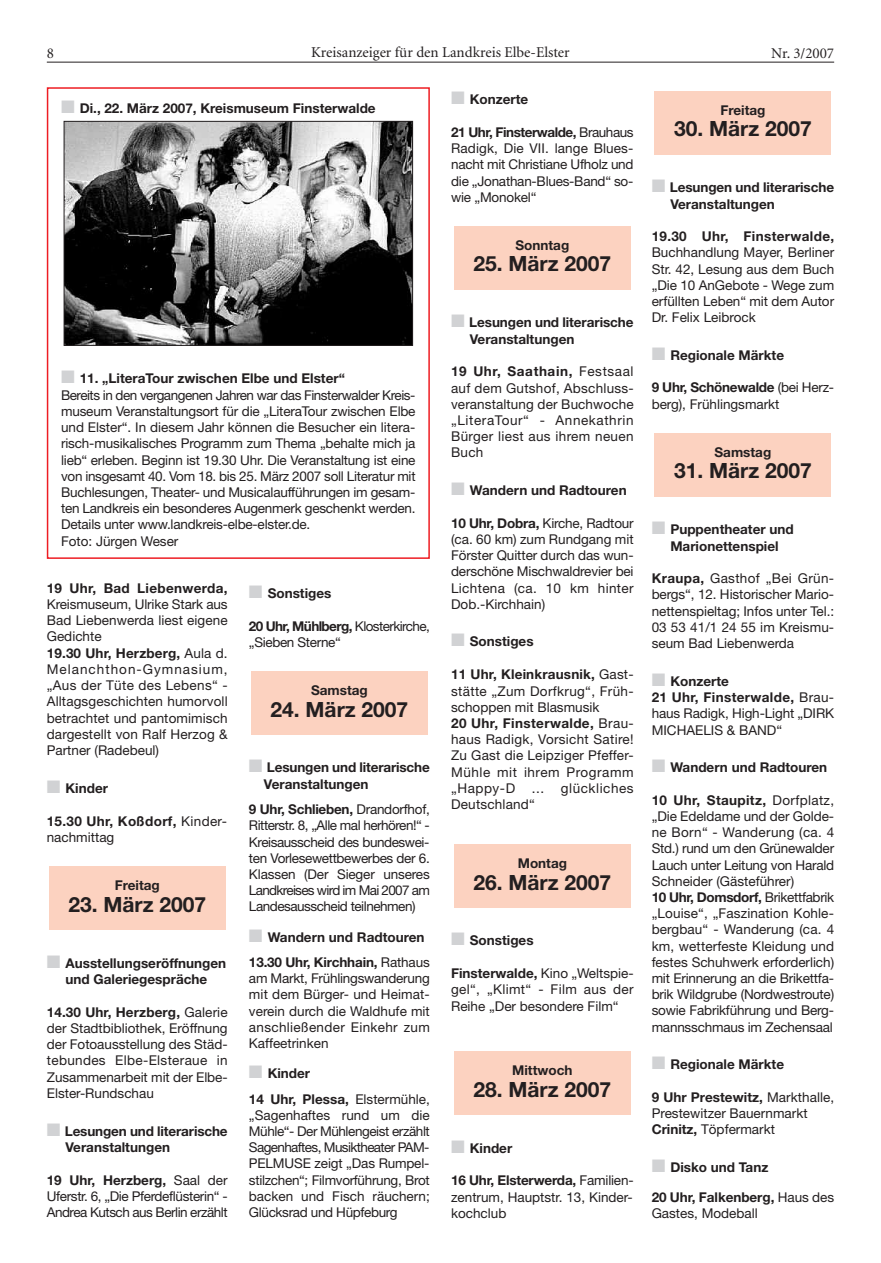
<style>
.page{position:relative;width:881px;height:1263px;background:#fff}
.page>*{position:absolute;margin:0;border:0;box-sizing:border-box;transform-origin:0 0}
.t1{font:700 21px "Helvetica Neue LT";color:#231f20}
.t2{font:15px "Minion";color:#231f20}
.t3{font:13.5px/16.2px "Helvetica Neue LT";letter-spacing:-.005em;color:#231f20;text-align:justify}
.t4{font:700 13.5px/16.6px "Helvetica Neue LT";color:#231f20}
.t5{font:13.5px/16.2px "Helvetica Neue LT";letter-spacing:.025em;color:#231f20}
.t6{font:700 13.5px/16.2px "Helvetica Neue LT";letter-spacing:.025em;color:#231f20}
.t7{font:13.5px/16.2px "Helvetica Neue LT";letter-spacing:-.025em;color:#231f20}
.s1{color:#d1d2d4}
.s2{font-weight:700}
.s3{font-weight:400}
</style>
<div class="page">
<div style="left:654px;top:433px;width:176px;height:64px;background:#fcd2c0"></div>
<div style="left:654px;top:91px;width:176px;height:64px;background:#fcd2c0"></div>
<div style="left:454px;top:1051px;width:176px;height:64px;background:#fcd2c0"></div>
<div style="left:454px;top:844px;width:176px;height:64px;background:#fcd2c0"></div>
<div style="left:454px;top:226px;width:176px;height:64px;background:#fcd2c0"></div>
<hr style="left:47px;top:62px;width:786px;height:1px;background:#231f20">
<div style="left:47px;top:87px;width:382px;height:472px;border:2px solid #ee1d23"></div>
<img style="left:66px;top:123px;width:344px;height:221px">
<div style="left:64px;top:121px;width:348px;height:225px;border:1px solid #231f20"></div>
<div style="left:251px;top:671px;width:176px;height:64px;background:#fcd2c0"></div>
<div style="left:49px;top:866px;width:176px;height:64px;background:#fcd2c0"></div>
<p class="t2" style="left:47px;top:47px;width:9px">8</p>
<p class="t2" style="left:311px;top:47px;width:260px">Kreisanzeiger für den Landkreis Elbe-Elster</p>
<p class="t2" style="left:770px;top:47px;width:65px">Nr. 3/2007</p>
<p class="t4" style="left:61px;top:101px;width:316px"><span class="s1">■</span> Di., 22. März 2007, Kreismuseum Finsterwalde</p>
<p class="t4" style="left:451px;top:92px;width:79px"><span class="s1">■</span> Konzerte</p>
<p class="t3" style="left:451px;top:125px;width:184px"><span class="s2">21 Uhr, Finsterwalde,</span> Brauhaus Radigk, Die VII. lange Blues&shy;nacht mit Christiane Ufholz und die „Jonathan-Blues-Band“ so&shy;wie „Monokel“</p>
<p class="t4" style="left:720px;top:103px;width:46px">Freitag</p>
<h1 class="t1" style="left:673px;top:121px;width:139px">30. März 2007</h1>
<p class="t4" style="left:670px;top:180px;width:165px;text-indent:-19px"><span class="s1">■</span> Lesungen und literarische<br>Veranstaltungen</p>
<p class="t6" style="left:651px;top:229px;width:184px">19.30 Uhr, Finsterwalde,</p>
<p class="t3" style="left:651px;top:246px;width:184px">Buchhandlung Mayer, Berliner Str. 42, Lesung aus dem Buch „Die 10 AnGebote - Wege zum erfüllten Leben“ mit dem Autor Dr. Felix Leibrock</p>
<p class="t4" style="left:651px;top:348px;width:134px"><span class="s1">■</span> Regionale Märkte</p>
<p class="t3" style="left:651px;top:381px;width:184px"><span class="s2">9 Uhr, Schönewalde</span> (bei Herz&shy;berg), Frühlingsmarkt</p>
<p class="t4" style="left:515px;top:238px;width:55px">Sonntag</p>
<h1 class="t1" style="left:473px;top:256px;width:139px">25. März 2007</h1>
<p class="t4" style="left:469px;top:315px;width:165px;text-indent:-19px"><span class="s1">■</span> Lesungen und literarische<br>Veranstaltungen</p>
<p class="t3" style="left:451px;top:365px;width:184px"><span class="s2">19 Uhr, Saathain,</span> Festsaal auf dem Gutshof, Abschluss&shy;veranstaltung der Buchwoche „LiteraTour“ - Annekathrin Bürger liest aus ihrem neuen Buch</p>
<p class="t4" style="left:451px;top:483px;width:177px"><span class="s1">■</span> Wandern und Radtouren</p>
<p class="t3" style="left:451px;top:516px;width:184px"><span class="s2">10 Uhr, Dobra,</span> Kirche, Radtour (ca. 60 km) zum Rundgang mit Förster Quitter durch das wun&shy;derschöne Mischwaldrevier bei Lichtena (ca. 10 km hinter Dob.-Kirchhain)</p>
<p class="t4" style="left:451px;top:634px;width:84px"><span class="s1">■</span> Sonstiges</p>
<p class="t5" style="left:451px;top:668px;width:184px"><span class="s2">11 Uhr, Kleinkrausnik,</span> Gast&shy;stätte „Zum Dorfkrug“, Früh&shy;schoppen mit Blasmusik<br><span class="s2">20 Uhr, Finsterwalde,</span> Brau&shy;haus Radigk, Vorsicht Satire!<br>Zu Gast die Leipziger Pfeffer-<br>Mühle mit ihrem Programm „Happy-D ... glückliches<br>Deutschland“</p>
<p class="t3" style="left:61px;top:372px;width:356px;text-align:left"><span class="s1">■</span> <span class="s2">11. „LiteraTour zwischen Elbe und Elster“<br></span>Bereits in den vergangenen Jahren war das Finsterwalder Kreis&shy;museum Veranstaltungsort für die „LiteraTour zwischen Elbe und Elster“. In diesem Jahr können die Besucher ein litera&shy;risch-musikalisches Programm zum Thema „behalte mich ja lieb“ erleben. Beginn ist 19.30 Uhr. Die Veranstaltung ist eine von insgesamt 40. Vom 18. bis 25. März 2007 soll Literatur mit Buchlesungen, Theater- und Musicalaufführungen im gesam&shy;ten Landkreis ein besonderes Augenmerk geschenkt werden.<br>Details unter www.landkreis-elbe-elster.de.<br>Foto: Jürgen Weser</p>
<p class="t6" style="left:47px;top:581px;width:182px">19 Uhr, Bad Liebenwerda,</p>
<p class="t3" style="left:47px;top:597px;width:182px;text-align:left">Kreismuseum, Ulrike Stark aus<br>Bad Liebenwerda liest eigene<br>Gedichte<br><span class="s2">19.30 Uhr, Herzberg,</span> Aula d.<br>Melanchthon-Gymnasium, „Aus der Tüte des Lebens“ -<br>Alltagsgeschichten humorvoll betrachtet und pantomimisch dargestellt von Ralf Herzog &amp;<br>Partner (Radebeul)</p>
<p class="t4" style="left:47px;top:781px;width:63px"><span class="s1">■</span> Kinder</p>
<p class="t6" style="left:47px;top:814px;width:181px">15.30 Uhr, Koßdorf, <span class="s3">Kinder&shy;nachmittag</span></p>
<p class="t4" style="left:714px;top:445px;width:58px">Samstag</p>
<h1 class="t1" style="left:673px;top:463px;width:139px">31. März 2007</h1>
<p class="t4" style="left:651px;top:522px;width:143px;text-align:center"><span class="s1">■</span> Puppentheater und<br>Marionettenspiel</p>
<p class="t3" style="left:651px;top:572px;width:184px"><span class="s2">Kraupa,</span> Gasthof „Bei Grün&shy;bergs“, 12. Historischer Mario&shy;nettenspieltag; Infos unter Tel.:<br>03 53 41/1 24 55 im Kreismu&shy;seum Bad Liebenwerda</p>
<p class="t3" style="left:651px;top:674px;width:184px;text-align:left"><span class="s1">■</span> <span class="s2">Konzerte<br>21 Uhr, Finsterwalde,</span> Brau&shy;haus Radigk, High-Light „DIRK<br>MICHAELIS &amp; BAND“</p>
<p class="t4" style="left:651px;top:760px;width:177px"><span class="s1">■</span> Wandern und Radtouren</p>
<p class="t3" style="left:651px;top:793px;width:184px;text-align:left"><span class="s2">10 Uhr, Staupitz,</span> Dorfplatz, „Die Edeldame und der Golde&shy;ne Born“ - Wanderung (ca. 4<br>Std.) rund um den Grünewalder<br>Lauch unter Leitung von Harald<br>Schneider (Gästeführer)<br><span class="s2">10 Uhr, Domsdorf,</span> Brikettfabrik „Louise“, „Faszination Kohle&shy;bergbau“ - Wanderung (ca. 4 km, wetterfeste Kleidung und festes Schuhwerk erforderlich) mit Erinnerung an die Brikettfa&shy;brik Wildgrube (Nordwestroute) sowie Fabrikführung und Berg&shy;mannsschmaus im Zechensaal</p>
<p class="t4" style="left:651px;top:1057px;width:134px"><span class="s1">■</span> Regionale Märkte</p>
<p class="t3" style="left:651px;top:1090px;width:184px;text-align:left"><span class="s2">9 Uhr Prestewitz,</span> Markthalle,<br>Prestewitzer Bauernmarkt<br><span class="s2">Crinitz,</span> Töpfermarkt</p>
<p class="t4" style="left:651px;top:1160px;width:118px"><span class="s1">■</span> Disko und Tanz</p>
<p class="t3" style="left:651px;top:1190px;width:184px"><span class="s2">20 Uhr, Falkenberg,</span> Haus des<br>Gastes, Modeball</p>
<p class="t4" style="left:249px;top:586px;width:84px"><span class="s1">■</span> Sonstiges</p>
<p class="t7" style="left:249px;top:619px;width:182px"><span class="s2">20 Uhr, Mühlberg,</span> Klosterkirche, „Sieben Sterne“</p>
<p class="t4" style="left:311px;top:683px;width:58px">Samstag</p>
<h1 class="t1" style="left:270px;top:701px;width:139px">24. März 2007</h1>
<p class="t4" style="left:264px;top:760px;width:167px;text-indent:-15px"><span class="s1">■</span> Lesungen und literarische<br>Veranstaltungen</p>
<p class="t3" style="left:249px;top:803px;width:182px"><span class="s2">9 Uhr, Schlieben,</span> Drandorfhof, Ritterstr. 8, „Alle mal herhören!“ - Kreisausscheid des bundeswei&shy;ten Vorlesewettbewerbes der 6.<br>Klassen (Der Sieger unseres Landkreises wird im Mai 2007 am Landesausscheid teilnehmen)</p>
<p class="t4" style="left:249px;top:926px;width:182px;line-height:25.2px"><span class="s1">■</span> Wandern und Radtouren<br>13.30 Uhr, Kirchhain, <span class="s3">Rathaus</span></p>
<p class="t3" style="left:249px;top:972px;width:182px">am Markt, Frühlingswanderung mit dem Bürger- und Heimat&shy;verein durch die Waldhufe mit anschließender Einkehr zum Kaffeetrinken</p>
<p class="t4" style="left:249px;top:1062px;width:182px;line-height:25.2px"><span class="s1">■</span> Kinder<br>14 Uhr, Plessa, <span class="s3">Elstermühle,</span></p>
<p class="t3" style="left:249px;top:1108px;width:182px">„Sagenhaftes rund um die Mühle“- Der Mühlengeist erzählt Sagenhaftes, Musiktheater PAM-PELMUSE zeigt „Das Rumpel&shy;stilzchen“; Filmvorführung, Brot backen und Fisch räuchern; Glücksrad und Hüpfeburg</p>
<p class="t4" style="left:517px;top:856px;width:51px">Montag</p>
<h1 class="t1" style="left:473px;top:874px;width:139px">26. März 2007</h1>
<p class="t4" style="left:115px;top:878px;width:46px">Freitag</p>
<h1 class="t1" style="left:68px;top:896px;width:139px">23. März 2007</h1>
<p class="t4" style="left:451px;top:933px;width:84px"><span class="s1">■</span> Sonstiges</p>
<p class="t3" style="left:451px;top:967px;width:184px"><span class="s2">Finsterwalde,</span> Kino „Weltspie&shy;gel“, „Klimt“ - Film aus der Reihe „Der besondere Film“</p>
<p class="t4" style="left:47px;top:956px;width:181px;text-align:center"><span class="s1">■</span> Ausstellungseröffnungen und Galeriegespräche</p>
<p class="t3" style="left:47px;top:1005px;width:182px"><span class="s2">14.30 Uhr, Herzberg,</span> Galerie der Stadtbibliothek, Eröffnung der Fotoausstellung des Städ&shy;tebundes Elbe-Elsteraue in Zusammenarbeit mit der Elbe-Elster-Rundschau</p>
<p class="t4" style="left:65px;top:1123px;width:163px;text-indent:-19px"><span class="s1">■</span> Lesungen und literarische<br>Veranstaltungen</p>
<p class="t3" style="left:47px;top:1173px;width:182px"><span class="s2">19 Uhr, Herzberg,</span> Saal der Uferstr. 6, „Die Pferdeflüsterin“ - Andrea Kutsch aus Berlin erzählt</p>
<p class="t4" style="left:512px;top:1063px;width:62px">Mittwoch</p>
<h1 class="t1" style="left:473px;top:1081px;width:139px">28. März 2007</h1>
<p class="t4" style="left:451px;top:1140px;width:63px"><span class="s1">■</span> Kinder</p>
<p class="t3" style="left:451px;top:1174px;width:184px"><span class="s2">16 Uhr, Elsterwerda,</span> Familien&shy;zentrum, Hauptstr. 13, Kinder&shy;kochclub</p>
</div>
